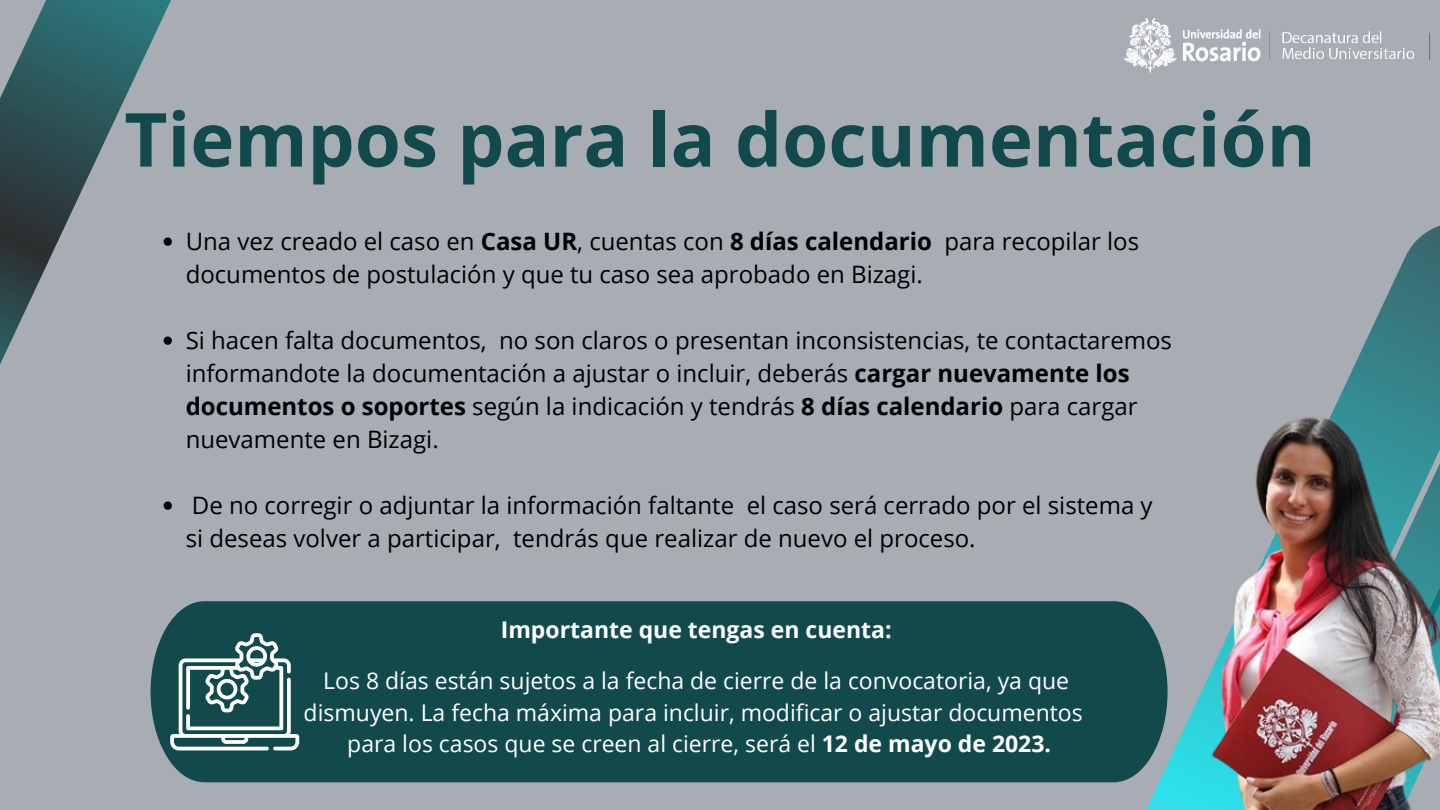
<style>
.page{position:relative;width:1440px;height:810px;background:#a8adb3}
.page>*{position:absolute;margin:0;border:0;box-sizing:border-box;transform-origin:0 0}
.t1{font:700 74.6px "Open Sans";color:#12494c}
.t2{font:24px/33px "Open Sans";color:#000}
.t3{font:23px/31.5px "Open Sans";color:#fff;text-align:center}
.t4{font:700 23px "Open Sans";color:#fff}
.s1{font-weight:700}
</style>
<div class="page">
<svg style="left:998px;top:225px;width:442px;height:558px"></svg>
<svg style="left:0;top:0;width:171px;height:507px"></svg>
<img style="left:1124px;top:18px;width:306px;height:55px">
<svg style="left:1057px;top:357px;width:383px;height:453px"></svg>
<img style="left:1191px;top:375px;width:249px;height:435px">
<div style="left:151px;top:601px;width:1017px;height:181px;background:#12494c"></div>
<svg style="left:170px;top:633px;width:129px;height:117px;background:#577e80"></svg>
<svg style="left:164px;top:238px;width:8px;height:8px"></svg>
<svg style="left:164px;top:337px;width:8px;height:8px"></svg>
<svg style="left:164px;top:502px;width:8px;height:8px"></svg>
<h1 class="t1" style="left:124px;top:87px;width:1193px">Tiempos para la documentación</h1>
<p class="t2" style="left:186px;top:224px;width:955px">Una vez creado el caso en <span class="s1">Casa UR</span>, cuentas con <span class="s1">8 días calendario</span> para recopilar los documentos de postulación y que tu caso sea aprobado en Bizagi.</p>
<p class="t2" style="left:186px;top:323px;width:988px">Si hacen falta documentos, no son claros o presentan inconsistencias, te contactaremos informandote la documentación a ajustar o incluir, deberás <span class="s1">cargar nuevamente los documentos o soportes</span> según la indicación y tendrás <span class="s1">8 días calendario</span> para cargar nuevamente en Bizagi.</p>
<p class="t2" style="left:186px;top:488px;width:968px">De no corregir o adjuntar la información faltante el caso será cerrado por el sistema y si deseas volver a participar, tendrás que realizar de nuevo el proceso.</p>
<p class="t4" style="left:501px;top:613px;width:392px">Importante que tengas en cuenta:</p>
<p class="t3" style="left:304px;top:665px;width:781px">Los 8 días están sujetos a la fecha de cierre de la convocatoria, ya que dismuyen. La fecha máxima para incluir, modificar o ajustar documentos para los casos que se creen al cierre, será el <span class="s1">12 de mayo de 2023.</span></p>
</div>
